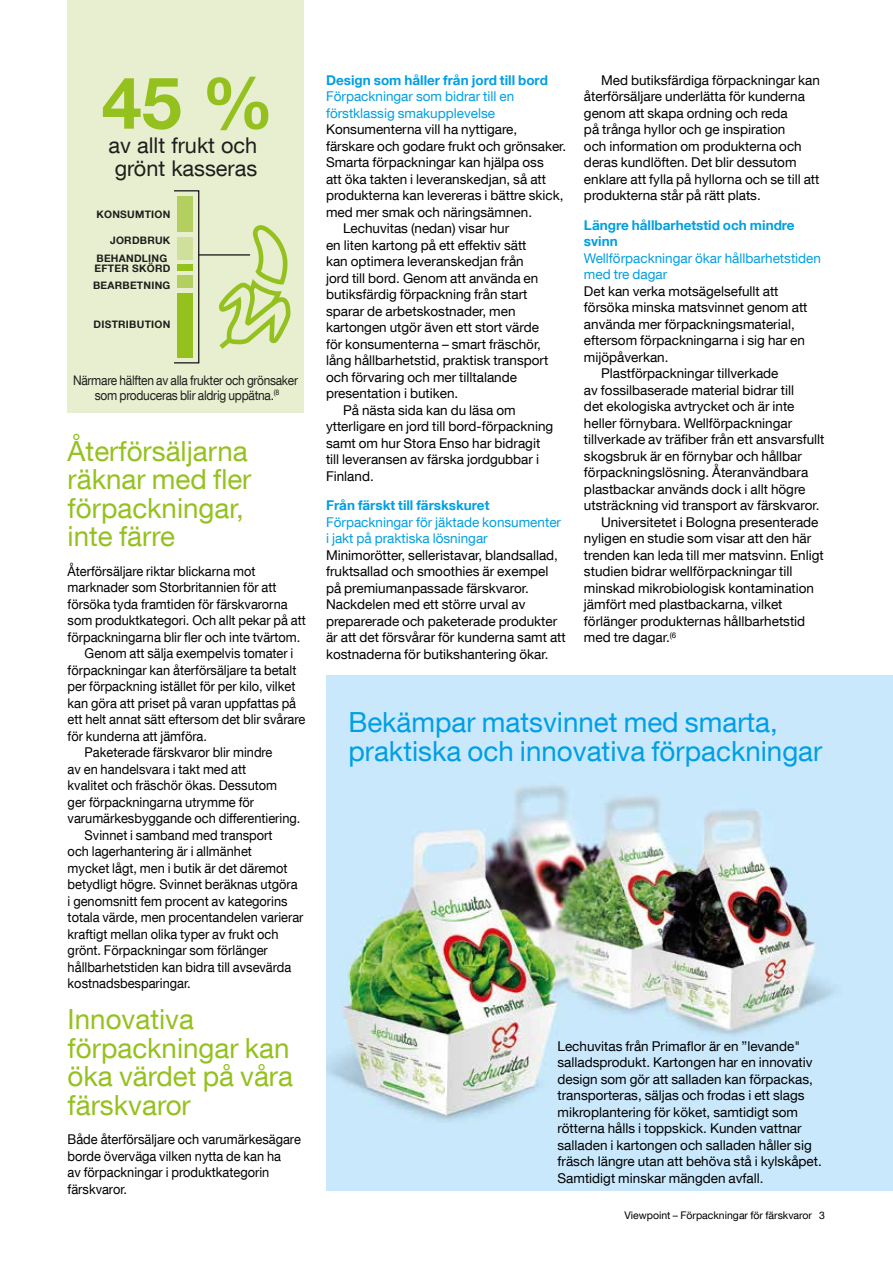
<style>
.page{position:relative;width:893px;height:1263px;background:#fff}
.page>*{position:absolute;margin:0;border:0;box-sizing:border-box;transform-origin:0 0}
.t1{font:700 72px "Helvetica Neue LT Com";color:#95c11f}
.t2{font:27.75px/28.5px "Helvetica Neue LT Com";color:#95c11f}
.t3{font:27.75px/28.8px "Helvetica Neue LT Com";color:#009fe3}
.t4{font:21.75px/22px "Helvetica Neue LT Com";color:#1e1e1c}
.t5{font:13.5px/16.5px "Helvetica Neue LT Com";color:#000}
.t6{font:13.5px/16.5px "Helvetica Neue LT Com";color:#000;scale:.95 1}
.t7{font:13.5px/16.5px "Helvetica Neue LT Com";color:#009fe3}
.t8{font:700 13.5px/16.5px "Helvetica Neue LT Com";color:#009fe3}
.t9{font:13.2px/14.7px "Helvetica Neue LT Com";letter-spacing:-.02em;color:#1e1e1c;text-align:center;scale:.9 1}
.t10{font:10.5px "Helvetica Neue LT Com";color:#000}
.t11{font:700 10.35px/10.4px "Helvetica Neue LT Com";letter-spacing:.025em;color:#1e1e1c}
</style>
<div class="page">
<img style="left:326px;top:675px;width:567px;height:515px">
<div style="left:68px;top:0;width:236px;height:412px;background:#e7efd0"></div>
<svg style="left:214px;top:225px;width:75px;height:124px"></svg>
<div style="left:177px;top:293px;width:16px;height:64px;background:#95c11f"></div>
<div style="left:177px;top:275px;width:16px;height:13px;background:#b3cf60"></div>
<div style="left:177px;top:264px;width:16px;height:7px;background:#95c11f"></div>
<div style="left:177px;top:237px;width:16px;height:22px;background:#cfe09b"></div>
<div style="left:177px;top:196px;width:16px;height:36px;background:#b3cf60"></div>
<div style="left:173px;top:190px;width:26px;height:173px;border:1px solid #000"></div>
<hr style="left:199px;top:254px;width:51px;height:1px;background:#000">
<h1 class="t1" style="left:102px;top:57px;width:174px">45 %</h1>
<h3 class="t4" style="left:109px;top:134px;width:150px">av allt frukt och grönt kasseras</h3>
<p class="t11" style="left:96px;top:209px;width:76px">KONSUMTION</p>
<p class="t11" style="left:110px;top:235px;width:62px">JORDBRUK</p>
<p class="t11" style="left:95px;top:253px;width:77px">BEHANDLING<br>EFTER SKÖRD</p>
<p class="t11" style="left:93px;top:280px;width:79px">BEARBETNING</p>
<p class="t11" style="left:94px;top:319px;width:78px">DISTRIBUTION</p>
<p class="t9" style="left:73px;top:373px;width:251px">Närmare hälften av alla frukter och grönsaker som produceras blir aldrig uppätna.<sup>(8</sup></p>
<h2 class="t2" style="left:68px;top:436px;width:185px">Återförsäljarna räknar med fler förpackningar, inte färre</h2>
<p class="t6" style="left:68px;top:562px;width:199px">Återförsäljare riktar blickarna mot</p>
<p class="t6" style="left:68px;top:579px;width:221px">marknader som Storbritannien för att</p>
<p class="t6" style="left:68px;top:595px;width:233px">försöka tyda framtiden för färskvarorna</p>
<p class="t6" style="left:68px;top:612px;width:252px">som produktkategori. Och allt pekar på att</p>
<p class="t6" style="left:68px;top:628px;width:247px">förpackningarna blir fler och inte tvärtom.</p>
<p class="t6" style="left:85px;top:645px;width:221px">Genom att sälja exempelvis tomater i</p>
<p class="t6" style="left:68px;top:661px;width:242px">förpackningar kan återförsäljare ta betalt</p>
<p class="t6" style="left:68px;top:678px;width:241px">per förpackning istället för per kilo, vilket</p>
<p class="t6" style="left:68px;top:694px;width:242px">kan göra att priset på varan uppfattas på</p>
<p class="t6" style="left:68px;top:711px;width:252px">ett helt annat sätt eftersom det blir svårare</p>
<p class="t6" style="left:68px;top:727px;width:148px">för kunderna att jämföra.</p>
<p class="t6" style="left:85px;top:744px;width:199px">Paketerade färskvaror blir mindre</p>
<p class="t6" style="left:68px;top:760px;width:190px">av en handelsvara i takt med att</p>
<p class="t6" style="left:68px;top:777px;width:222px">kvalitet och fräschör ökas. Dessutom</p>
<p class="t6" style="left:68px;top:793px;width:198px">ger förpackningarna utrymme för</p>
<p class="t6" style="left:68px;top:810px;width:247px">varumärkesbyggande och differentiering.</p>
<p class="t6" style="left:85px;top:826px;width:199px">Svinnet i samband med transport</p>
<p class="t6" style="left:68px;top:843px;width:196px">och lagerhantering är i allmänhet</p>
<p class="t6" style="left:68px;top:859px;width:233px">mycket lågt, men i butik är det däremot</p>
<p class="t6" style="left:68px;top:876px;width:244px">betydligt högre. Svinnet beräknas utgöra</p>
<p class="t6" style="left:68px;top:892px;width:233px">i genomsnitt fem procent av kategorins</p>
<p class="t6" style="left:68px;top:909px;width:250px">totala värde, men procentandelen varierar</p>
<p class="t6" style="left:68px;top:925px;width:224px">kraftigt mellan olika typer av frukt och</p>
<p class="t6" style="left:68px;top:942px;width:212px">grönt. Förpackningar som förlänger</p>
<p class="t6" style="left:68px;top:958px;width:237px">hållbarhetstiden kan bidra till avsevärda</p>
<p class="t6" style="left:68px;top:975px;width:131px">kostnadsbesparingar.</p>
<h2 class="t2" style="left:68px;top:1005px;width:227px">Innovativa förpackningar kan öka värdet på våra färskvaror</h2>
<p class="t6" style="left:68px;top:1131px;width:247px">Både återförsäljare och varumärkesägare borde överväga vilken nytta de kan ha<br>av förpackningar i produktkategorin färskvaror.</p>
<p class="t8" style="left:326px;top:71px;width:223px">Design som håller från jord till bord</p>
<p class="t7" style="left:326px;top:88px;width:190px">Förpackningar som bidrar till en förstklassig smakupplevelse</p>
<p class="t5" style="left:326px;top:121px;width:193px">Konsumenterna vill ha nyttigare,</p>
<p class="t5" style="left:326px;top:138px;width:242px">färskare och godare frukt och grönsaker.</p>
<p class="t5" style="left:326px;top:154px;width:219px">Smarta förpackningar kan hjälpa oss</p>
<p class="t5" style="left:326px;top:171px;width:222px">att öka takten i leveranskedjan, så att</p>
<p class="t5" style="left:326px;top:187px;width:239px">produkterna kan levereras i bättre skick,</p>
<p class="t5" style="left:326px;top:204px;width:208px">med mer smak och näringsämnen.</p>
<p class="t5" style="left:343px;top:220px;width:168px">Lechuvitas (nedan) visar hur</p>
<p class="t5" style="left:326px;top:236px;width:202px">en liten kartong på ett effektiv sätt</p>
<p class="t5" style="left:326px;top:253px;width:199px">kan optimera leveranskedjan från</p>
<p class="t5" style="left:326px;top:269px;width:214px">jord till bord. Genom att använda en</p>
<p class="t5" style="left:326px;top:286px;width:203px">butiksfärdig förpackning från start</p>
<p class="t5" style="left:326px;top:302px;width:191px">sparar de arbetskostnader, men</p>
<p class="t5" style="left:326px;top:319px;width:215px">kartongen utgör även ett stort värde</p>
<p class="t5" style="left:326px;top:335px;width:217px">för konsumenterna – smart fräschör,</p>
<p class="t5" style="left:326px;top:352px;width:224px">lång hållbarhetstid, praktisk transport</p>
<p class="t5" style="left:326px;top:368px;width:192px">och förvaring och mer tilltalande</p>
<p class="t5" style="left:326px;top:385px;width:134px">presentation i butiken.</p>
<p class="t5" style="left:343px;top:401px;width:174px">På nästa sida kan du läsa om</p>
<p class="t5" style="left:326px;top:418px;width:229px">ytterligare en jord till bord-förpackning</p>
<p class="t5" style="left:326px;top:434px;width:216px">samt om hur Stora Enso har bidragit</p>
<p class="t5" style="left:326px;top:451px;width:215px">till leveransen av färska jordgubbar i</p>
<p class="t5" style="left:326px;top:467px;width:49px">Finland.</p>
<p class="t8" style="left:326px;top:497px;width:165px">Från färskt till färskskuret</p>
<p class="t7" style="left:326px;top:513px;width:237px">Förpackningar för jäktade konsumenter i jakt på praktiska lösningar</p>
<p class="t5" style="left:326px;top:546px;width:241px">Minimorötter, selleristavar, blandsallad, fruktsallad och smoothies är exempel på premiumanpassade färskvaror.<br>Nackdelen med ett större urval av preparerade och paketerade produkter är att det försvårar för kunderna samt att kostnaderna för butikshantering ökar.</p>
<p class="t5" style="left:584px;top:71px;width:238px;text-indent:17px">Med butiksfärdiga förpackningar kan återförsäljare underlätta för kunderna genom att skapa ordning och reda<br>på trånga hyllor och ge inspiration<br>och information om produkterna och deras kundlöften. Det blir dessutom enklare att fylla på hyllorna och se till att produkterna står på rätt plats.</p>
<p class="t8" style="left:584px;top:216px;width:212px">Längre hållbarhetstid och mindre svinn</p>
<p class="t7" style="left:584px;top:249px;width:238px">Wellförpackningar ökar hållbarhetstiden med tre dagar</p>
<p class="t5" style="left:584px;top:282px;width:196px">Det kan verka motsägelsefullt att</p>
<p class="t5" style="left:584px;top:299px;width:225px">försöka minska matsvinnet genom att</p>
<p class="t5" style="left:584px;top:315px;width:212px">använda mer förpackningsmaterial,</p>
<p class="t5" style="left:584px;top:332px;width:222px">eftersom förpackningarna i sig har en</p>
<p class="t5" style="left:584px;top:348px;width:86px">mijöpåverkan.</p>
<p class="t5" style="left:601px;top:365px;width:179px">Plastförpackningar tillverkade</p>
<p class="t5" style="left:584px;top:381px;width:211px">av fossilbaserade material bidrar till</p>
<p class="t5" style="left:584px;top:398px;width:212px">det ekologiska avtrycket och är inte</p>
<p class="t5" style="left:584px;top:414px;width:210px">heller förnybara. Wellförpackningar</p>
<p class="t5" style="left:584px;top:431px;width:242px">tillverkade av träfiber från ett ansvarsfullt</p>
<p class="t5" style="left:584px;top:447px;width:219px">skogsbruk är en förnybar och hållbar</p>
<p class="t5" style="left:584px;top:464px;width:226px">förpackningslösning. Återanvändbara</p>
<p class="t5" style="left:584px;top:480px;width:223px">plastbackar används dock i allt högre</p>
<p class="t5" style="left:584px;top:497px;width:237px">utsträckning vid transport av färskvaror.</p>
<p class="t5" style="left:601px;top:513px;width:219px">Universitetet i Bologna presenterade</p>
<p class="t5" style="left:584px;top:530px;width:229px">nyligen en studie som visar att den här</p>
<p class="t5" style="left:584px;top:546px;width:241px">trenden kan leda till mer matsvinn. Enligt</p>
<p class="t5" style="left:584px;top:563px;width:210px">studien bidrar wellförpackningar till</p>
<p class="t5" style="left:584px;top:579px;width:232px">minskad mikrobiologisk kontamination</p>
<p class="t5" style="left:584px;top:596px;width:200px">jämfört med plastbackarna, vilket</p>
<p class="t5" style="left:584px;top:612px;width:223px">förlänger produkternas hållbarhetstid</p>
<p class="t5" style="left:584px;top:629px;width:94px">med tre dagar.<sup>(6</sup></p>
<h2 class="t3" style="left:348px;top:707px;width:476px">Bekämpar matsvinnet med smarta, praktiska och innovativa förpackningar</h2>
<p class="t5" style="left:558px;top:1037px;width:266px">Lechuvitas från Primaflor är en ”levande" salladsprodukt. Kartongen har en innovativ design som gör att salladen kan förpackas, transporteras, säljas och frodas i ett slags mikroplantering för köket, samtidigt som rötterna hålls i toppskick. Kunden vattnar salladen i kartongen och salladen håller sig fräsch längre utan att behöva stå i kylskåpet.<br>Samtidigt minskar mängden avfall.</p>
<p class="t10" style="left:625px;top:1209px;width:202px">Viewpoint – Förpackningar för färskvaror 3</p>
</div>
